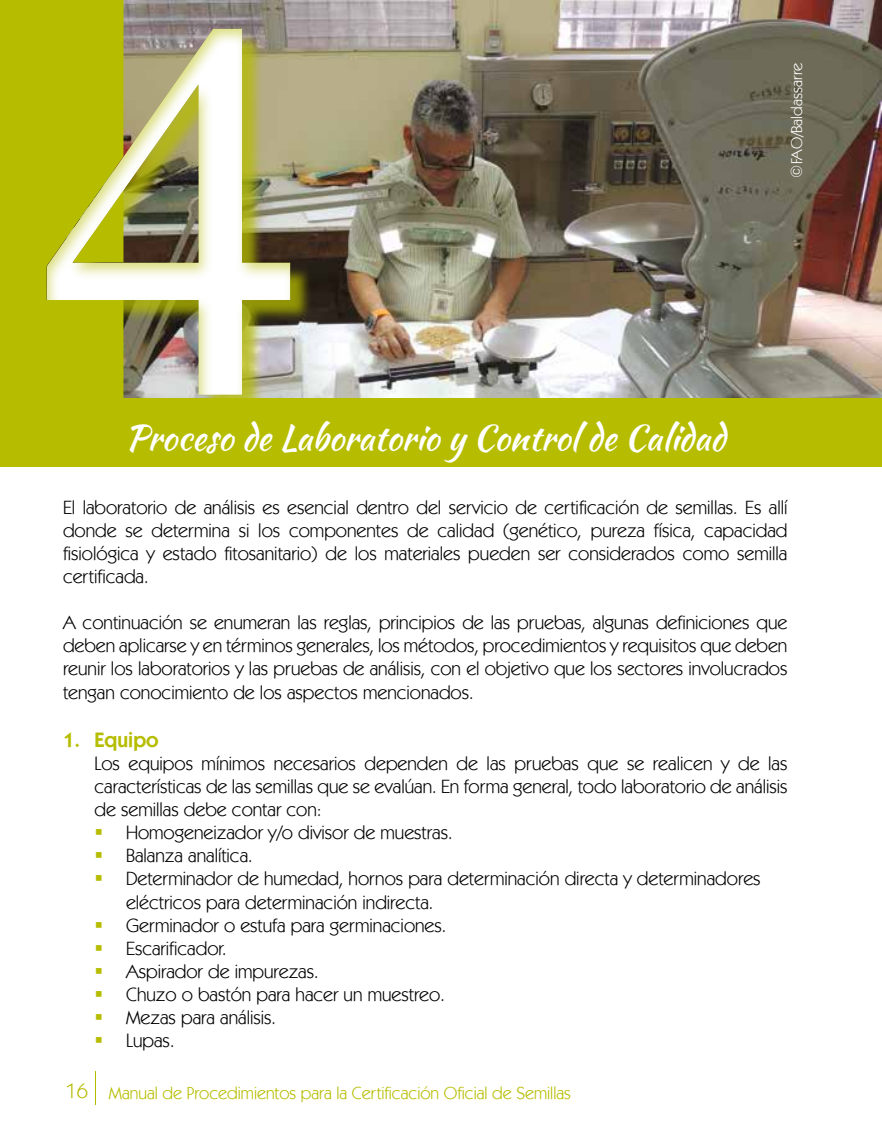
<style>
.page{position:relative;width:882px;height:1134px;background:#fff}
.page>*{position:absolute;margin:0;border:0;box-sizing:border-box;transform-origin:0 0}
.t1{font:35px "Kaushan Script";color:#fff}
.t2{font:600 21px "Kabel IT Cby BT";color:#b6bd00}
.t3{font:19.25px/23.1px "Kabel IT Cby BT";color:#000;text-align:justify}
.t4{font:17.5px "Kabel IT Cby BT";color:#b6bd00}
.t5{font:15.75px "Kabel IT Cby BT";color:#fff}
.s1{font-size:21px}
</style>
<div class="page">
<hr style="left:95px;top:1071px;width:1px;height:34px;background:#b6bd00">
<img style="left:123px;top:0;width:759px;height:399px">
<div style="left:0;top:399px;width:882px;height:68px;background:#b6bd00"></div>
<div style="left:0;top:0;width:123px;height:399px;background:#b6bd00"></div>
<div style="left:49px;top:31px;width:263px;height:386px;background:#b6bd00;opacity:.75"></div>
<div style="left:45px;top:28px;width:248px;height:370px;background:#b6bd00;opacity:.5"></div>
<p class="t5" style="left:787px;top:178px;width:116px;rotate:-90deg">©FAO/Baldassarre</p>
<h1 class="t1" style="left:125px;top:412px;width:601px">Proceso de Laboratorio y Control de Calidad</h1>
<p class="t3" style="left:63px;top:495px;width:726px">El laboratorio de análisis es esencial dentro del servicio de certificación de semillas. Es allí donde se determina si los componentes de calidad (genético, pureza física, capacidad fisiológica y estado fitosanitario) de los materiales pueden ser considerados como semilla certificada.</p>
<p class="t3" style="left:63px;top:611px;width:726px">A continuación se enumeran las reglas, principios de las pruebas, algunas definiciones que deben aplicarse y en términos generales, los métodos, procedimientos y requisitos que deben reunir los laboratorios y las pruebas de análisis, con el objetivo que los sectores involucrados tengan conocimiento de los aspectos mencionados.</p>
<p class="t2" style="left:63px;top:727px;width:97px">1. Equipo</p>
<p class="t3" style="left:94px;top:751px;width:695px">Los equipos mínimos necesarios dependen de las pruebas que se realicen y de las</p>
<p class="t3" style="left:94px;top:775px;width:695px">características de las semillas que se evalúan. En forma general, todo laboratorio de análisis</p>
<p class="t3" style="left:94px;top:798px;width:229px">de semillas debe contar con:</p>
<p class="t3" style="left:126px;top:821px;width:328px">Homogeneizador y/o divisor de muestras.</p>
<p class="t3" style="left:126px;top:844px;width:128px">Balanza analítica.</p>
<p class="t3" style="left:126px;top:867px;width:636px">Determinador de humedad, hornos para determinación directa y determinadores</p>
<p class="t3" style="left:126px;top:890px;width:309px">eléctricos para determinación indirecta.</p>
<p class="t3" style="left:126px;top:913px;width:322px">Germinador o estufa para germinaciones.</p>
<p class="t3" style="left:126px;top:936px;width:102px">Escarificador.</p>
<p class="t3" style="left:126px;top:959px;width:194px">Aspirador de impurezas.</p>
<p class="t3" style="left:126px;top:982px;width:320px">Chuzo o bastón para hacer un muestreo.</p>
<p class="t3" style="left:126px;top:1006px;width:151px">Mezas para análisis.</p>
<p class="t3" style="left:126px;top:1029px;width:50px">Lupas.</p>
<p class="t4" style="left:66px;top:1082px;width:507px"><span class="s1">16</span> Manual de Procedimientos para la Certificación Oficial de Semillas</p>
</div>
